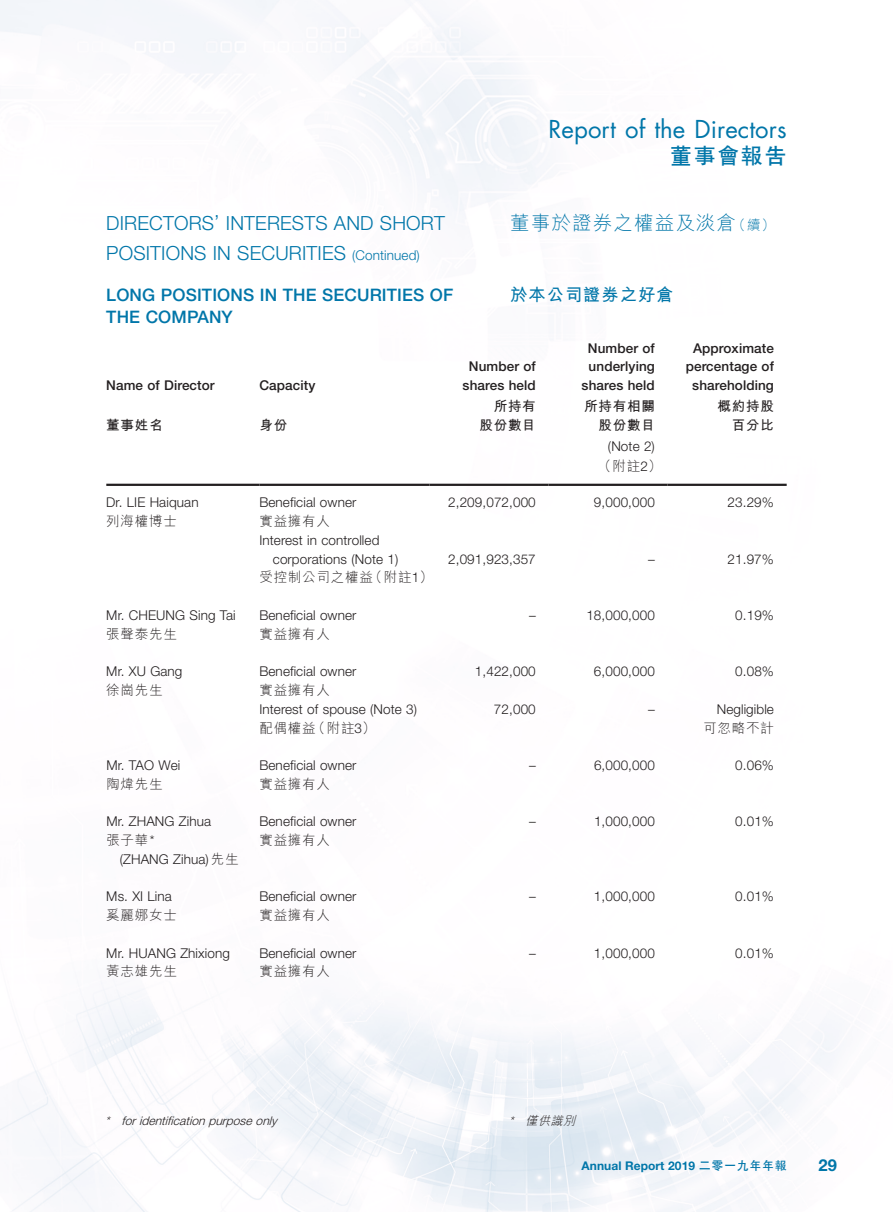
<style>
.page{position:relative;width:893px;height:1212px;background:#fff}
.page>*{position:absolute;margin:0;border:0;box-sizing:border-box;transform-origin:0 0}
.t1{font:24px "Futura Std";letter-spacing:.005em;color:#0076a9}
.t2{font:700 22.5px "C Hei 2 HK";letter-spacing:.045em;color:#0076a9}
.t3{font:300 19.5px/30px "Helvetica Neue LT Std";letter-spacing:.01em;color:#0076a9}
.t4{font:300 19.5px "M Hei HK";letter-spacing:.06em;color:#0076a9}
.t5{font:500 17.25px/21.8px "Helvetica Neue LT Std";letter-spacing:.01em;color:#0076a9}
.t6{font:700 17.25px "M Hei HK";letter-spacing:.06em;color:#0076a9}
.t7{font:700 16.5px "Helvetica Neue LT Std";color:#0076a9}
.t8{font:300 13.5px/18.8px "Helvetica Neue LT Std";letter-spacing:.01em;color:#231f20}
.t9{font:500 13.5px/18.8px "Helvetica Neue LT Std";letter-spacing:.01em;color:#231f20;text-align:center}
.t10{font:300 13.5px "M Hei HK";letter-spacing:.06em;color:#231f20}
.t11{font:700 13.5px/18.8px "M Hei HK";letter-spacing:.06em;color:#231f20;text-align:right}
.t12{font:italic 300 12px "Helvetica Neue LT Std";color:#231f20}
.t13{font:700 12px "Helvetica Neue LT Std";letter-spacing:.005em;color:#0076a9}
.t14{font:italic 300 12px "M Hei HK";color:#231f20}
.s1{font-size:13.5px}
.s2{font-family:"Helvetica Neue LT Std"}
.s3{font-family:"M Hei HK"}
.s4{font-family:"C Hei 2 HK"}
</style>
<div class="page">
<img style="left:0;top:0;width:836px;height:1212px">
<hr style="left:106px;top:484px;width:153px;height:2px;background:#231f20">
<hr style="left:259px;top:484px;width:170px;height:2px;background:#231f20">
<hr style="left:429px;top:484px;width:120px;height:2px;background:#231f20">
<hr style="left:549px;top:484px;width:119px;height:2px;background:#231f20">
<hr style="left:668px;top:484px;width:119px;height:2px;background:#231f20">
<h1 class="t1" style="left:548px;top:114px;width:240px">Report of the Directors</h1>
<h2 class="t2" style="left:670px;top:144px;width:118px">董事會報告</h2>
<h3 class="t3" style="left:106px;top:208px;width:340px">DIRECTORS’ INTERESTS AND SHORT<br>POSITIONS IN SECURITIES <span class="s1">(Continued)</span></h3>
<p class="t5" style="left:106px;top:284px;width:349px">LONG POSITIONS IN THE SECURITIES OF<br>THE COMPANY</p>
<p class="t9" style="left:106px;top:376px;width:110px">Name of Director</p>
<p class="t9" style="left:259px;top:376px;width:58px">Capacity</p>
<p class="t11" style="left:106px;top:414px;width:58px">董事姓名</p>
<p class="t11" style="left:259px;top:414px;width:29px">身份</p>
<h3 class="t4" style="left:510px;top:213px;width:266px">董事於證券之權益及淡倉<span class="s1">（續）</span></h3>
<p class="t6" style="left:510px;top:282px;width:165px">於本公司證券之好倉</p>
<p class="t9" style="left:463px;top:357px;width:75px">Number of shares held</p>
<p class="t9" style="left:582px;top:338px;width:75px">Number of underlying shares held</p>
<p class="t9" style="left:686px;top:338px;width:90px">Approximate percentage of shareholding</p>
<p class="t11" style="left:479px;top:395px;width:58px">所持有股份數目</p>
<p class="t11" style="left:584px;top:395px;width:72px">所持有相關股份數目</p>
<p class="t11" style="left:718px;top:395px;width:58px">概約持股百分比</p>
<p class="t8" style="left:608px;top:436px;width:48px">(Note 2)</p>
<p class="t10" style="left:598px;top:460px;width:65px">（附註<span class="s2">2</span>）</p>
<p class="t8" style="left:106px;top:493px;width:94px">Dr. LIE Haiquan</p>
<p class="t8" style="left:259px;top:493px;width:99px">Beneficial owner</p>
<p class="t8" style="left:448px;top:493px;width:89px">2,209,072,000</p>
<p class="t8" style="left:594px;top:493px;width:62px">9,000,000</p>
<p class="t8" style="left:728px;top:493px;width:48px">23.29%</p>
<p class="t10" style="left:106px;top:514px;width:72px">列海權博士</p>
<p class="t10" style="left:259px;top:514px;width:72px">實益擁有人</p>
<p class="t8" style="left:273px;top:530px;width:127px;text-indent:-14px">Interest in controlled corporations (Note 1)</p>
<p class="t8" style="left:448px;top:549px;width:89px">2,091,923,357</p>
<p class="t8" style="left:648px;top:549px;width:8px">–</p>
<p class="t8" style="left:728px;top:549px;width:48px">21.97%</p>
<p class="t10" style="left:259px;top:571px;width:175px">受控制公司之權益（附註<span class="s2">1</span>）</p>
<p class="t8" style="left:106px;top:605px;width:131px">Mr. CHEUNG Sing Tai</p>
<p class="t8" style="left:259px;top:605px;width:99px">Beneficial owner</p>
<p class="t8" style="left:529px;top:605px;width:8px">–</p>
<p class="t8" style="left:586px;top:605px;width:70px">18,000,000</p>
<p class="t8" style="left:735px;top:605px;width:40px">0.19%</p>
<p class="t10" style="left:106px;top:627px;width:72px">張聲泰先生</p>
<p class="t10" style="left:259px;top:627px;width:72px">實益擁有人</p>
<p class="t8" style="left:106px;top:662px;width:78px">Mr. XU Gang</p>
<p class="t8" style="left:259px;top:662px;width:99px">Beneficial owner</p>
<p class="t8" style="left:475px;top:662px;width:62px">1,422,000</p>
<p class="t8" style="left:594px;top:662px;width:62px">6,000,000</p>
<p class="t8" style="left:735px;top:662px;width:40px">0.08%</p>
<p class="t10" style="left:106px;top:683px;width:58px">徐崗先生</p>
<p class="t10" style="left:259px;top:683px;width:72px">實益擁有人</p>
<p class="t8" style="left:259px;top:699px;width:159px">Interest of spouse (Note 3)</p>
<p class="t8" style="left:494px;top:699px;width:43px">72,000</p>
<p class="t8" style="left:648px;top:699px;width:8px">–</p>
<p class="t8" style="left:717px;top:699px;width:59px">Negligible</p>
<p class="t10" style="left:259px;top:721px;width:118px">配偶權益（附註<span class="s2">3</span>）</p>
<p class="t10" style="left:703px;top:721px;width:72px">可忽略不計</p>
<p class="t8" style="left:106px;top:755px;width:75px">Mr. TAO Wei</p>
<p class="t8" style="left:259px;top:755px;width:99px">Beneficial owner</p>
<p class="t8" style="left:529px;top:755px;width:8px">–</p>
<p class="t8" style="left:594px;top:755px;width:62px">6,000,000</p>
<p class="t8" style="left:735px;top:755px;width:40px">0.06%</p>
<p class="t10" style="left:106px;top:777px;width:58px">陶煒先生</p>
<p class="t10" style="left:259px;top:777px;width:72px">實益擁有人</p>
<p class="t8" style="left:106px;top:812px;width:106px">Mr. ZHANG Zihua</p>
<p class="t8" style="left:259px;top:812px;width:99px">Beneficial owner</p>
<p class="t8" style="left:529px;top:812px;width:8px">–</p>
<p class="t8" style="left:594px;top:812px;width:62px">1,000,000</p>
<p class="t8" style="left:735px;top:812px;width:40px">0.01%</p>
<p class="t10" style="left:106px;top:833px;width:50px">張子華<span class="s2">*</span></p>
<p class="t8" style="left:120px;top:849px;width:120px">(ZHANG Zihua)<span class="s3">先生</span></p>
<p class="t10" style="left:259px;top:833px;width:72px">實益擁有人</p>
<p class="t8" style="left:106px;top:887px;width:67px">Ms. XI Lina</p>
<p class="t8" style="left:259px;top:887px;width:99px">Beneficial owner</p>
<p class="t8" style="left:529px;top:887px;width:8px">–</p>
<p class="t8" style="left:594px;top:887px;width:62px">1,000,000</p>
<p class="t8" style="left:735px;top:887px;width:40px">0.01%</p>
<p class="t10" style="left:106px;top:908px;width:72px">奚麗娜女士</p>
<p class="t10" style="left:259px;top:908px;width:72px">實益擁有人</p>
<p class="t8" style="left:106px;top:943px;width:125px">Mr. HUANG Zhixiong</p>
<p class="t8" style="left:259px;top:943px;width:99px">Beneficial owner</p>
<p class="t8" style="left:529px;top:943px;width:8px">–</p>
<p class="t8" style="left:594px;top:943px;width:62px">1,000,000</p>
<p class="t8" style="left:735px;top:943px;width:40px">0.01%</p>
<p class="t10" style="left:106px;top:964px;width:72px">黃志雄先生</p>
<p class="t10" style="left:259px;top:964px;width:72px">實益擁有人</p>
<p class="t12" style="left:105px;top:1114px;width:173px">* foridentificationpurposeonly</p>
<p class="t14" style="left:509px;top:1115px;width:71px"><span class="s2">*</span> 僅供識別</p>
<p class="t13" style="left:581px;top:1158px;width:207px">Annual Report 2019 <span class="s4">二零一九年年報</span></p>
<p class="t7" style="left:818px;top:1155px;width:20px">29</p>
</div>
